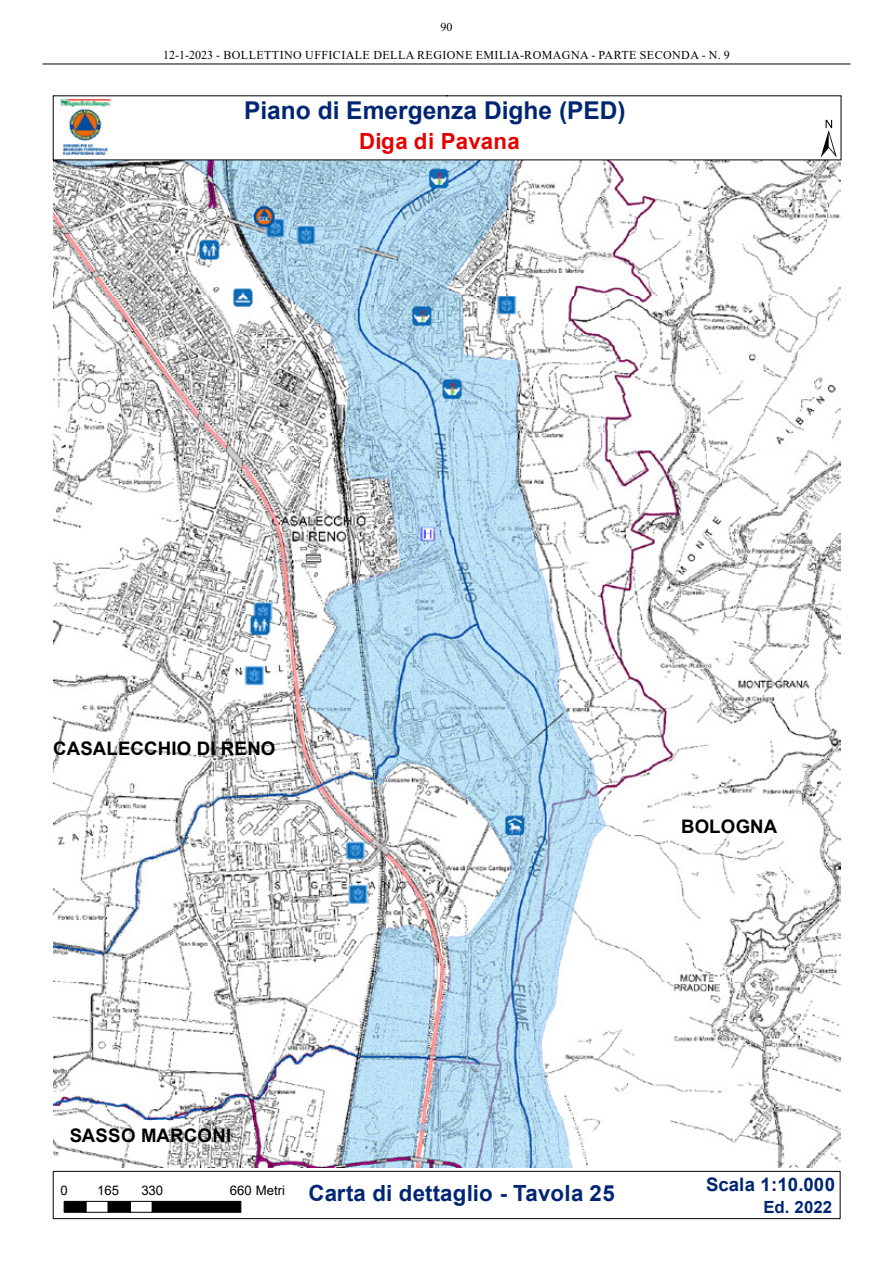
<style>
.page{position:relative;width:893px;height:1263px;background:#fff}
.page>*{position:absolute;margin:0;border:0;box-sizing:border-box;transform-origin:0 0}
.t1{font:53.55px "ESRI North";color:#000}
.t2{font:700 24.6px "Arial";color:#002673}
.t3{font:700 22.2px "Arial";letter-spacing:.01em;color:#002673}
.t4{font:700 22.2px "Arial";letter-spacing:.015em;color:#e60000}
.t5{font:700 18.6px "Arial";letter-spacing:.01em;color:#000}
.t6{font:700 18.6px "Arial";letter-spacing:.005em;color:#002673}
.t7{font:700 16.8px "Arial";color:#002673}
.t8{font:13.2px "Arial";letter-spacing:-.005em;color:#000}
.t9{font:12px "Times New Roman";letter-spacing:.035em;color:#000}
</style>
<div class="page">
<hr style="left:43px;top:64px;width:807px;height:1px;background:#000">
<img style="left:53px;top:161px;width:788px;height:1007px">
<svg style="left:52px;top:95px;width:790px;height:66px"></svg>
<div style="left:821px;top:119px;width:15px;height:38px;background:#fff"></div>
<img style="left:59px;top:98px;width:51px;height:58px">
<div style="left:53px;top:1171px;width:788px;height:48px;border:1px solid #000"></div>
<div style="left:64px;top:1201px;width:22px;height:12px;background:#000;border:1px solid #000"></div>
<div style="left:85px;top:1201px;width:24px;height:12px;border:1px solid #000"></div>
<div style="left:108px;top:1201px;width:23px;height:12px;background:#000;border:1px solid #000"></div>
<div style="left:130px;top:1201px;width:23px;height:12px;border:1px solid #000"></div>
<div style="left:152px;top:1201px;width:89px;height:12px;background:#000;border:1px solid #000"></div>
<p class="t9" style="left:440px;top:19px;width:13px">90</p>
<p class="t9" style="left:163px;top:47px;width:494px">12-1-2023 - BOLLETTINO UFFICIALE DELLA REGIONE EMILIA-ROMAGNA - PARTE SECONDA</p>
<p class="t9" style="left:702px;top:47px;width:30px">- N. 9</p>
<h2 class="t2" style="left:244px;top:93px;width:383px">Piano di Emergenza Dighe (PED)</h2>
<h3 class="t4" style="left:359px;top:126px;width:162px">Diga di Pavana</h3>
<h1 class="t1" style="left:821px;top:108px;width:18px">±</h1>
<h3 class="t5" style="left:53px;top:735px;width:224px">CASALECCHIO DI RENO</h3>
<h3 class="t5" style="left:70px;top:1123px;width:163px">SASSO MARCONI</h3>
<h3 class="t5" style="left:681px;top:813px;width:98px">BOLOGNA</h3>
<p class="t8" style="left:61px;top:1181px;width:9px">0</p>
<p class="t8" style="left:97px;top:1181px;width:23px">165</p>
<p class="t8" style="left:141px;top:1181px;width:23px">330</p>
<p class="t8" style="left:230px;top:1181px;width:57px">660 Metri</p>
<h3 class="t3" style="left:308px;top:1177px;width:308px">Carta di dettaglio - Tavola 25</h3>
<h3 class="t6" style="left:706px;top:1171px;width:130px">Scala 1:10.000</h3>
<h3 class="t7" style="left:764px;top:1195px;width:70px">Ed. 2022</h3>
</div>
